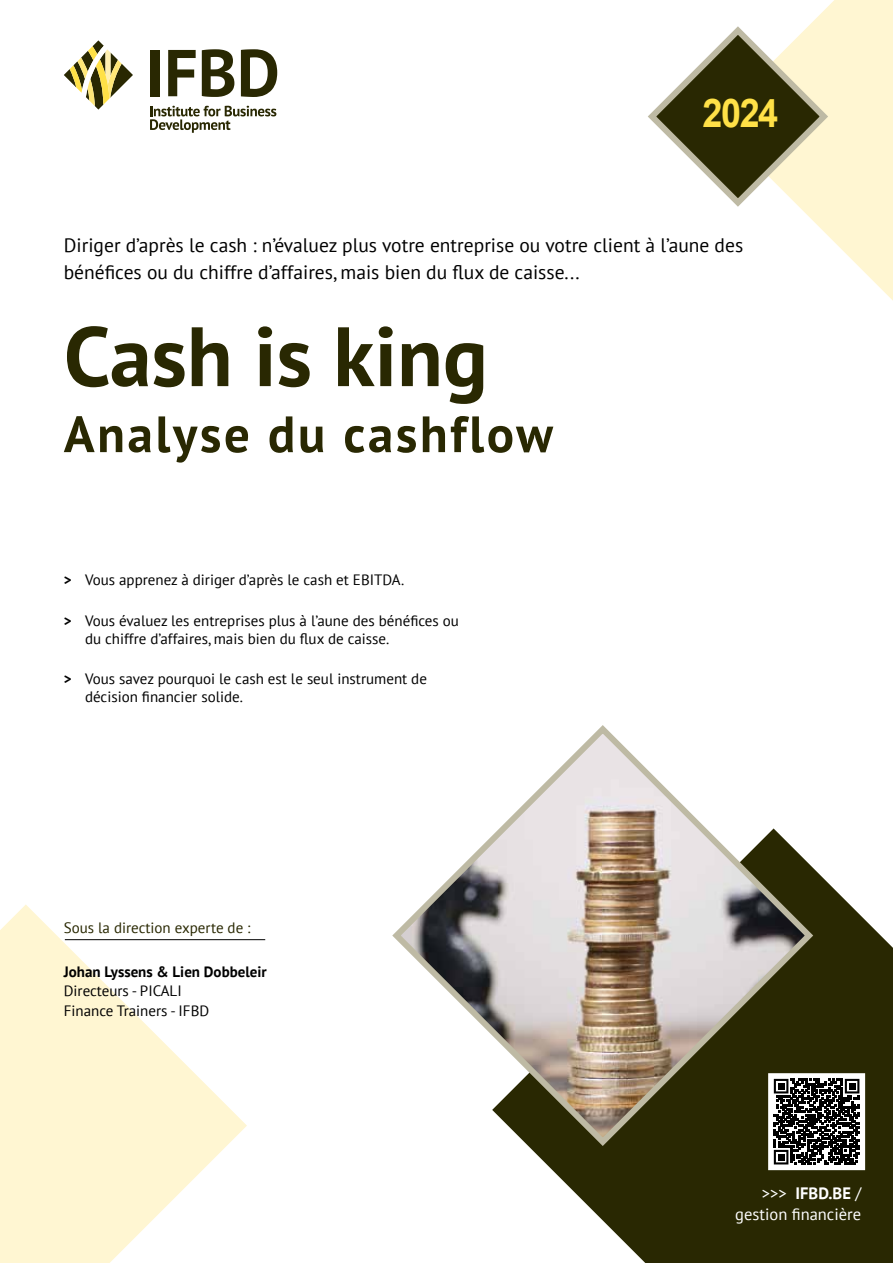
<style>
.page{position:relative;width:893px;height:1263px;background:#fff}
.page>*{position:absolute;margin:0;border:0;box-sizing:border-box;transform-origin:0 0}
.t1{font:700 84px "PT Sans";color:#292802}
.t2{font:700 51px "PT Sans";letter-spacing:.05em;color:#292802}
.t3{font:700 39.6px "Arial";color:#ffe147;scale:.91 1}
.t4{font:19.5px/27px "PT Sans";color:#000}
.t5{font:16.5px/21px "PT Sans";color:#fff;text-align:right}
.t6{font:15px/18px "PT Sans";color:#000}
.t7{font:700 15px "PT Sans";color:#000}
.t8{font:15px "PT Sans";color:#292802}
.s1{font-weight:700}
</style>
<div class="page">
<svg style="left:803px;top:0;width:90px;height:301px;fill:#fff6d2"></svg>
<svg style="left:0;top:904px;width:247px;height:359px;fill:#fff6d2"></svg>
<svg style="left:648px;top:22px;width:184px;height:189px"></svg>
<svg style="left:532px;top:872px;width:361px;height:391px;fill:#292802"></svg>
<svg style="left:64px;top:40px;width:69px;height:70px"></svg>
<div style="left:150px;top:50px;width:9px;height:46px;background:#292802"></div>
<svg style="left:168px;top:50px;width:28px;height:46px"></svg>
<svg style="left:202px;top:49px;width:32px;height:48px"></svg>
<svg style="left:241px;top:49px;width:36px;height:48px"></svg>
<svg style="left:150px;top:106px;width:126px;height:27px"></svg>
<svg style="left:392px;top:725px;width:425px;height:425px"></svg>
<hr style="left:65px;top:939px;width:200px;height:1px;background:#000">
<div style="left:770px;top:1075px;width:94px;height:94px;background:linear-gradient(to right,#fff,#fff)"></div>
<svg style="left:774px;top:1079px;width:85px;height:85px"></svg>
<div style="left:768px;top:1073px;width:97px;height:97px;border:3px solid #fff"></div>
<h3 class="t3" style="left:702px;top:87px;width:85px">2024</h3>
<h3 class="t4" style="left:64px;top:231px;width:681px">Diriger d’après le cash : n’évaluez plus votre entreprise ou votre client à l’aune des bénéfices ou du chiffre d’affaires, mais bien du flux de caisse...</h3>
<h1 class="t1" style="left:64px;top:301px;width:426px">Cash is king</h1>
<h2 class="t2" style="left:64px;top:400px;width:491px">Analyse du cashflow</h2>
<p class="t6" style="left:64px;top:571px;width:342px"><span class="s1">&gt;</span> Vous apprenez à diriger d’après le cash et EBITDA.</p>
<p class="t6" style="left:85px;top:611px;width:375px;text-indent:-21px"><span class="s1">&gt;</span> Vous évaluez les entreprises plus à l’aune des bénéfices ou du chiffre d’affaires, mais bien du flux de caisse.</p>
<p class="t6" style="left:85px;top:669px;width:343px;text-indent:-21px"><span class="s1">&gt;</span> Vous savez pourquoi le cash est le seul instrument de décision financier solide.</p>
<p class="t8" style="left:64px;top:918px;width:188px">Sous la direction experte de :</p>
<p class="t7" style="left:64px;top:961px;width:204px">Johan Lyssens &amp; Lien Dobbeleir</p>
<p class="t6" style="left:64px;top:981px;width:147px;line-height:19.5px">Directeurs - PICALI<br>Finance Trainers - IFBD</p>
<p class="t5" style="left:735px;top:1182px;width:127px">&gt;&gt;&gt; <span class="s1">IFBD.BE</span> / gestion financière</p>
</div>
